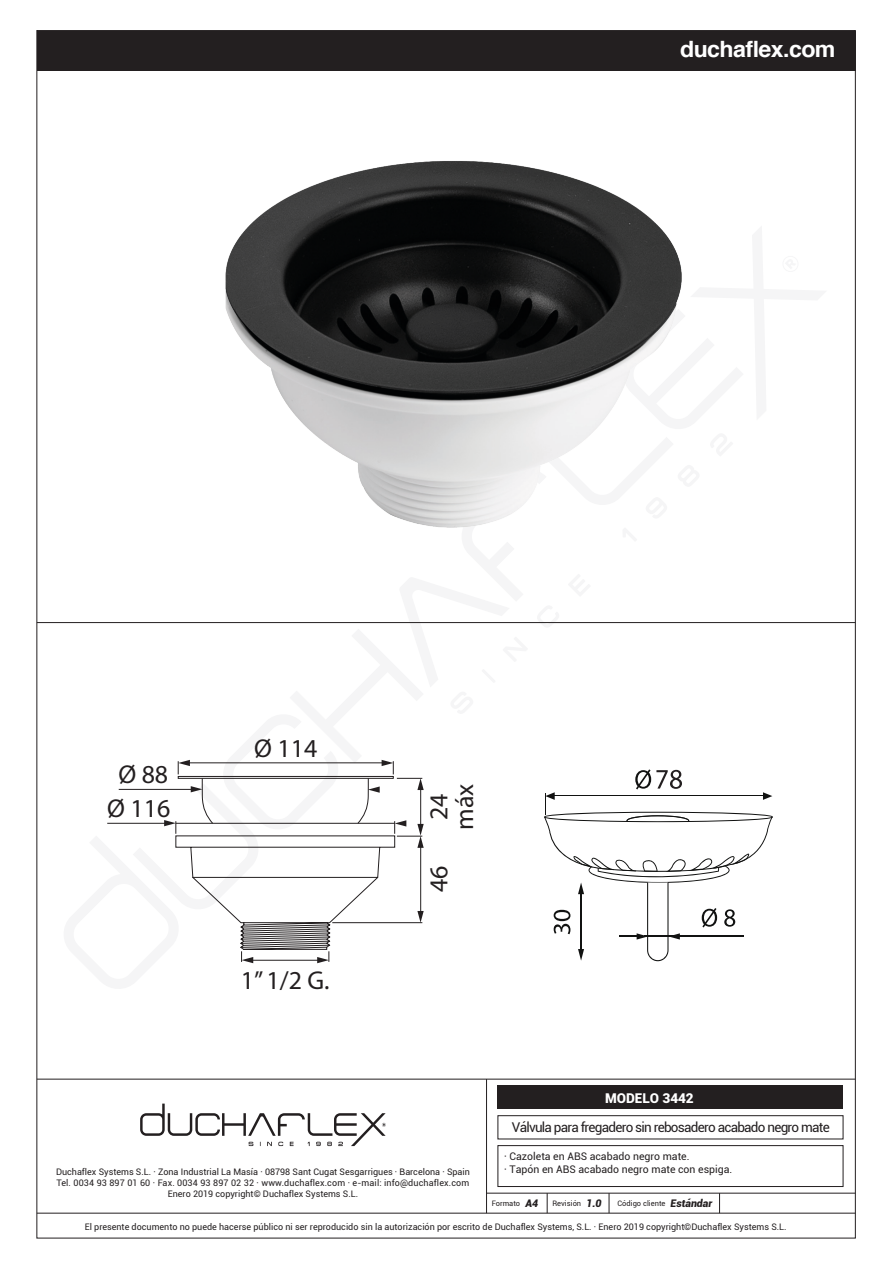
<style>
.page{position:relative;width:893px;height:1263px;background:#fff}
.page>*{position:absolute;margin:0;border:0;box-sizing:border-box;transform-origin:0 0}
.t1{font:25.95px/26px "Myriad Pro";color:#231f20;text-align:center}
.t2{font:700 22.5px "Helvetica";letter-spacing:-.025em;color:#fff}
.t3{font:13.5px "Roboto";letter-spacing:-.055em;color:#231f20}
.t4{font:900 13.5px "Roboto";color:#fff}
.t5{font:10.5px/12.6px "Roboto";color:#231f20}
.t6{font:9px/10.8px "Roboto";color:#231f20;text-align:center}
.t7{font:7.5px "Roboto";color:#231f20}
.s1{font-weight:900;font-style:italic;font-size:10.5px}
</style>
<div class="page">
<hr style="left:37px;top:1079px;width:818px;height:1px;background:#231f20">
<hr style="left:486px;top:1193px;width:369px;height:1px;background:#231f20">
<hr style="left:37px;top:1213px;width:818px;height:1px;background:#231f20">
<hr style="left:37px;top:622px;width:818px;height:1px;background:#231f20">
<hr style="left:486px;top:1079px;width:1px;height:134px;background:#231f20">
<svg style="left:547px;top:1193px;width:1px;height:20px"></svg>
<svg style="left:609px;top:1193px;width:1px;height:20px"></svg>
<svg style="left:719px;top:1193px;width:1px;height:20px"></svg>
<div style="left:37px;top:31px;width:818px;height:39px;background:#231f20"></div>
<div style="left:498px;top:1086px;width:345px;height:23px;background:#231f20"></div>
<div style="left:497px;top:1115px;width:346px;height:24px;border:1px solid #231f20"></div>
<div style="left:497px;top:1145px;width:346px;height:42px;border:1px solid #231f20"></div>
<svg style="left:140px;top:1103px;width:246px;height:43px"></svg>
<svg style="left:61px;top:622px;width:766px;height:342px"></svg>
<img style="left:225px;top:161px;width:457px;height:367px">
<h2 class="t2" style="left:680px;top:30px;width:157px">duchaflex.com</h2>
<h1 class="t1" style="left:118px;top:761px;width:51px">Ø 88</h1>
<h1 class="t1" style="left:107px;top:794px;width:65px">Ø 116</h1>
<h1 class="t1" style="left:254px;top:734px;width:65px">Ø 114</h1>
<h1 class="t1" style="left:241px;top:967px;width:90px">1” 1/2 G.</h1>
<h1 class="t1" style="left:425px;top:830px;width:48px;rotate:-90deg">24 máx</h1>
<h1 class="t1" style="left:425px;top:892px;width:28px;rotate:-90deg">46</h1>
<p class="t6" style="left:56px;top:1166px;width:415px">Duchaflex Systems S.L. · Zona Industrial La Masía · 08798 Sant Cugat Sesgarrigues · Barcelona · Spain<br>Tel. 0034 93 897 01 60 · Fax. 0034 93 897 02 32 · www.duchaflex.com · e-mail: info@duchaflex.com<br>Enero 2019 copyright© Duchaflex Systems S.L.</p>
<h3 class="t4" style="left:605px;top:1089px;width:90px">MODELO 3442</h3>
<h3 class="t3" style="left:512px;top:1118px;width:319px">Válvula para fregadero sin rebosadero acabado negro mate</h3>
<p class="t5" style="left:504px;top:1150px;width:230px">· Cazoleta en ABS acabado negro mate.<br>· Tapón en ABS acabado negro mate con espiga.</p>
<p class="t7" style="left:492px;top:1198px;width:48px">Formato <span class="s1">A4</span></p>
<p class="t7" style="left:553px;top:1198px;width:51px">Revisión <span class="s1">1.0</span></p>
<p class="t7" style="left:618px;top:1198px;width:96px">Código cliente <span class="s1">Estándar</span></p>
<p class="t6" style="left:85px;top:1221px;width:703px">El presente documento no puede hacerse público ni ser reproducido sin la autorización por escrito de Duchaflex Systems, S.L. · Enero 2019 copyright©Duchaflex Systems S.L.</p>
</div>
